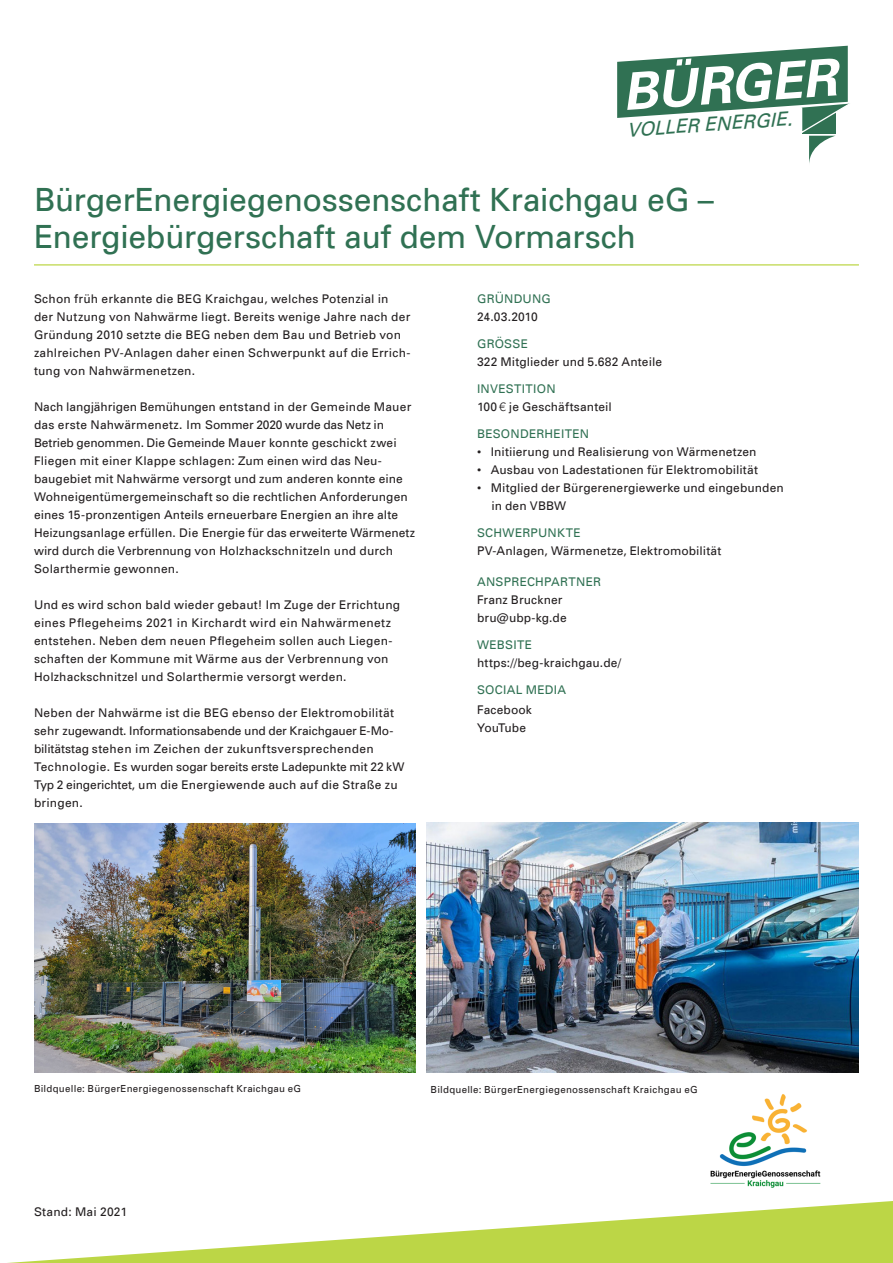
<style>
.page{position:relative;width:893px;height:1263px;background:#fff}
.page>*{position:absolute;margin:0;border:0;box-sizing:border-box;transform-origin:0 0}
.t1{font:italic 700 51.6px "Univers";color:#fff}
.t2{font:32.1px/37px "Univers";letter-spacing:-.01em;color:#307153}
.t3{font:italic 19.2px "Univers";color:#307153}
.t4{font:12px/18px "Univers";letter-spacing:.01em;color:#231f20}
.t5{font:12px "Univers";letter-spacing:.02em;color:#307153}
.t6{font:12px "Univers";letter-spacing:-.03em;color:#231f20}
.t7{font:9.75px "Univers";letter-spacing:.025em;color:#231f20}
.s1{font-family:"Helvetica Neue";font-weight:300}
</style>
<div class="page">
<img style="left:710px;top:1094px;width:111px;height:94px">
<svg style="left:7px;top:1201px;width:886px;height:62px"></svg>
<hr style="left:34px;top:264px;width:825px;height:1px;background:#bcd646">
<svg style="left:617px;top:46px;width:233px;height:117px"></svg>
<img style="left:427px;top:823px;width:432px;height:249px">
<img style="left:34px;top:824px;width:382px;height:248px">
<p class="t1" style="left:620px;top:61px;width:216px;rotate:-4deg">BÜRGER</p>
<p class="t3" style="left:626px;top:121px;width:167px;rotate:-4deg">VOLLER ENERGIE.</p>
<p class="t2" style="left:34px;top:184px;width:681px">BürgerEnergiegenossenschaft Kraichgau eG –<br>Energiebürgerschaft auf dem Vormarsch</p>
<p class="t4" style="left:34px;top:290px;width:378px">Schon früh erkannte die BEG Kraichgau, welches Potenzial in der Nutzung von Nahwärme liegt. Bereits wenige Jahre nach der Gründung 2010 setzte die BEG neben dem Bau und Betrieb von zahlreichen PV-Anlagen daher einen Schwerpunkt auf die Errich&shy;tung von Nahwärmenetzen.</p>
<p class="t4" style="left:34px;top:398px;width:383px">Nach langjährigen Bemühungen entstand in der Gemeinde Mauer das erste Nahwärmenetz. Im Sommer 2020 wurde das Netz in Betrieb genommen. Die Gemeinde Mauer konnte geschickt zwei Fliegen mit einer Klappe schlagen: Zum einen wird das Neu&shy;baugebiet mit Nahwärme versorgt und zum anderen konnte eine Wohneigentümergemeinschaft so die rechtlichen Anforderungen eines 15-pronzentigen Anteils erneuerbare Energien an ihre alte Heizungsanlage erfüllen. Die Energie für das erweiterte Wärmenetz wird durch die Verbrennung von Holzhackschnitzeln und durch Solarthermie gewonnen.</p>
<p class="t4" style="left:34px;top:596px;width:368px">Und es wird schon bald wieder gebaut! Im Zuge der Errichtung eines Pflegeheims 2021 in Kirchardt wird ein Nahwärmenetz entstehen. Neben dem neuen Pflegeheim sollen auch Liegen&shy;schaften der Kommune mit Wärme aus der Verbrennung von Holzhackschnitzel und Solarthermie versorgt werden.</p>
<p class="t4" style="left:34px;top:704px;width:372px">Neben der Nahwärme ist die BEG ebenso der Elektromobilität sehr zugewandt. Informationsabende und der Kraichgauer E-Mo&shy;bilitätstag stehen im Zeichen der zukunftsversprechenden Technologie. Es wurden sogar bereits erste Ladepunkte mit 22 kW Typ 2 eingerichtet, um die Energiewende auch auf die Straße zu bringen.</p>
<p class="t5" style="left:477px;top:293px;width:75px">GRÜNDUNG</p>
<p class="t4" style="left:477px;top:308px;width:62px">24.03.2010</p>
<p class="t5" style="left:477px;top:338px;width:53px">GRÖSSE</p>
<p class="t4" style="left:477px;top:353px;width:187px">322 Mitglieder und 5.682 Anteile</p>
<p class="t5" style="left:477px;top:383px;width:80px">INVESTITION</p>
<p class="t4" style="left:477px;top:398px;width:136px">100 <span class="s1">€</span> je Geschäftsanteil</p>
<p class="t5" style="left:477px;top:428px;width:113px">BESONDERHEITEN</p>
<p class="t4" style="left:477px;top:443px;width:281px">• Initiierung und Realisierung von Wärmenetzen</p>
<p class="t4" style="left:477px;top:461px;width:282px">• Ausbau von Ladestationen für Elektromobilität</p>
<p class="t4" style="left:491px;top:479px;width:294px;text-indent:-14px">• Mitglied der Bürgerenergiewerke und eingebunden in den VBBW</p>
<p class="t5" style="left:477px;top:527px;width:105px">SCHWERPUNKTE</p>
<p class="t4" style="left:477px;top:542px;width:246px">PV-Anlagen, Wärmenetze, Elektromobilität</p>
<p class="t5" style="left:477px;top:577px;width:125px">ANSPRECHPARTNER</p>
<p class="t4" style="left:477px;top:592px;width:87px">Franz Bruckner</p>
<p class="t4" style="left:477px;top:610px;width:91px">bru@ubp-kg.de</p>
<p class="t5" style="left:477px;top:640px;width:56px">WEBSITE</p>
<p class="t4" style="left:477px;top:655px;width:145px">https://beg-kraichgau.de/</p>
<p class="t5" style="left:477px;top:685px;width:91px">SOCIAL MEDIA</p>
<p class="t4" style="left:477px;top:702px;width:56px">Facebook</p>
<p class="t6" style="left:477px;top:723px;width:51px">YouTube</p>
<p class="t7" style="left:34px;top:1084px;width:269px">Bildquelle: BürgerEnergiegenossenschaft Kraichgau eG</p>
<p class="t7" style="left:431px;top:1086px;width:269px">Bildquelle: BürgerEnergiegenossenschaft Kraichgau eG</p>
<p class="t4" style="left:34px;top:1204px;width:95px">Stand: Mai 2021</p>
</div>
